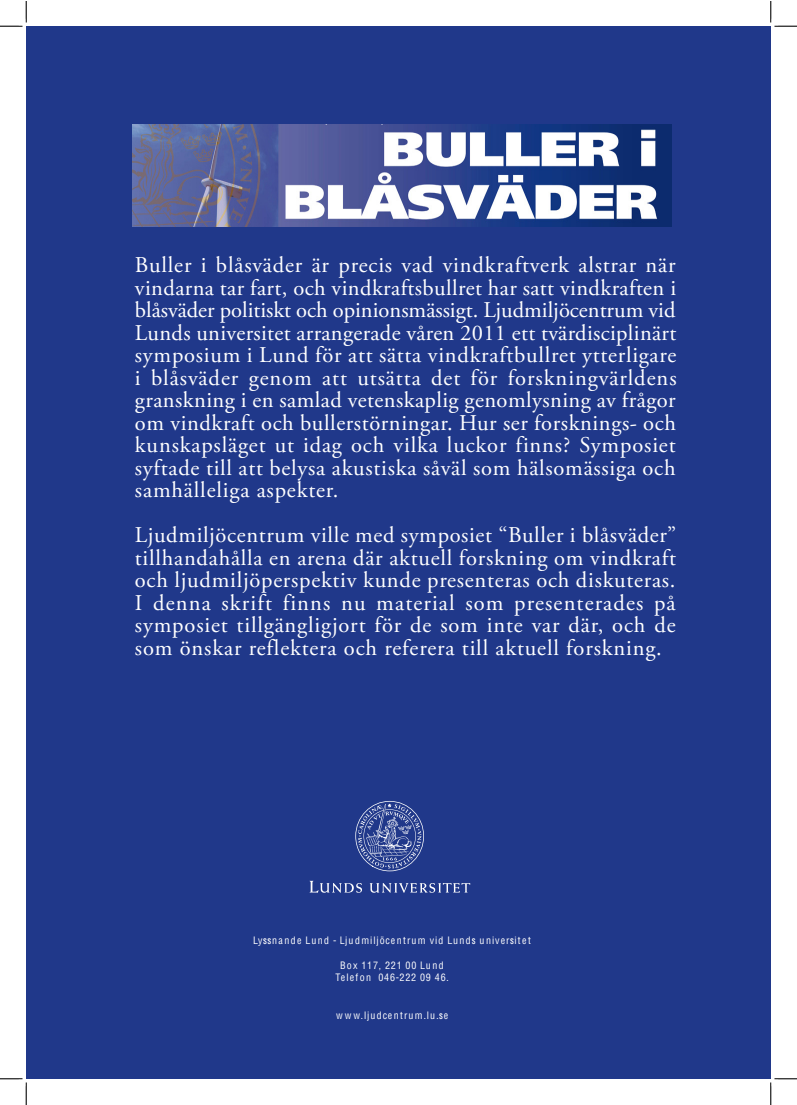
<style>
.page{position:relative;width:797px;height:1105px;background:#fff}
.page>*{position:absolute;margin:0;border:0;box-sizing:border-box;transform-origin:0 0}
.t1{font:22.5px/22.5px "Adobe Garamond Pro";letter-spacing:.035em;color:#fff;text-align:justify}
.t2{font:10px "Helvetica LTMM 1 1000";letter-spacing:.11em;color:#fff}
.t3{font:10px/12.5px "Helvetica LTMM 1 1000";letter-spacing:.085em;color:#fff;text-align:center}
.s1{font-family:"Helvetica LTMM 1 667"}
</style>
<div class="page">
<div style="left:26px;top:26px;width:744px;height:1053px;background:#20388a"></div>
<svg style="left:309px;top:881px;width:53px;height:12px"></svg>
<svg style="left:370px;top:883px;width:100px;height:10px"></svg>
<svg style="left:355px;top:801px;width:69px;height:70px;background:#485c9f"></svg>
<img style="left:132px;top:125px;width:539px;height:101px">
<svg style="left:0;top:1px;width:27px;height:26px"></svg>
<svg style="left:0;top:1078px;width:27px;height:27px"></svg>
<svg style="left:770px;top:1px;width:26px;height:26px"></svg>
<svg style="left:770px;top:1078px;width:26px;height:27px"></svg>
<p class="t1" style="left:135px;top:255px;width:543px">Buller i blåsväder är precis vad vindkraftverk alstrar när vindarna tar fart, och vindkraftsbullret har satt vindkraften i blåsväder politiskt och opinionsmässigt. Ljudmiljöcentrum vid Lunds universitet arrangerade våren 2011 ett tvärdisciplinärt symposium i Lund för att sätta vindkraftbullret ytterligare i blåsväder genom att utsätta det för forskningvärldens granskning i en samlad vetenskaplig genomlysning av frågor om vindkraft och bullerstörningar. Hur ser forsknings- och kunskapsläget ut idag och vilka luckor finns? Symposiet syftade till att belysa akustiska såväl som hälsomässiga och samhälleliga aspekter.</p>
<p class="t1" style="left:135px;top:525px;width:542px">Ljudmiljöcentrum ville med symposiet “Buller i blåsväder” tillhandahålla en arena där aktuell forskning om vindkraft och ljudmiljöperspektiv kunde presenteras och diskuteras.<br>I denna skrift finns nu material som presenterades på symposiet tillgängligjort för de som inte var där, och de som önskar reflektera och referera till aktuell forskning.</p>
<p class="t2" style="left:253px;top:934px;width:279px">Ly<span class="s1">ss</span>nande Lund - Ljudmiljöcentrum vid Lund<span class="s1">s</span> univer<span class="s1">s</span>itet</p>
<p class="t3" style="left:335px;top:959px;width:115px">Box 117<span class="s1">,</span> 221 00 Lund<br>Telefon 046-222 09 46<span class="s1">.</span></p>
<p class="t2" style="left:336px;top:1009px;width:113px">www<span class="s1">.</span>ljudcentrum<span class="s1">.</span>lu<span class="s1">.s</span>e</p>
</div>
